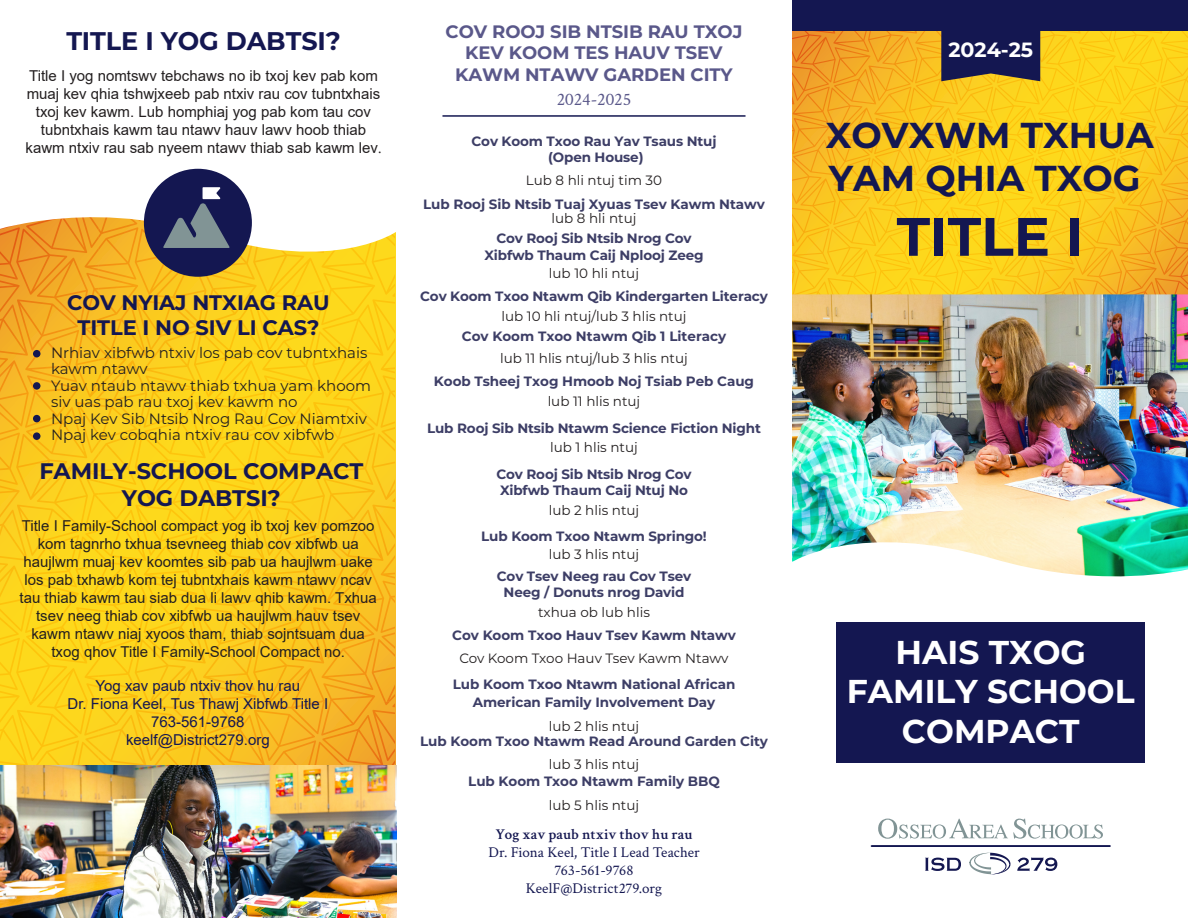
<style>
.page{position:relative;width:1188px;height:918px;background:#fff}
.page>*{position:absolute;margin:0;border:0;box-sizing:border-box;transform-origin:0 0}
.t1{font:100 54px "Montserrat";color:#141751}
.t2{font:100 36px/43.2px "Montserrat";color:#141751}
.t3{font:100 33px/39.8px "Montserrat";color:#fff;text-align:center}
.t4{font:100 25.5px "Montserrat";letter-spacing:-.005em;color:#141751}
.t5{font:100 22.5px/27px "Montserrat";letter-spacing:-.005em;color:#141751;text-align:center}
.t6{font:100 21px/25.2px "Montserrat";letter-spacing:-.005em;color:#141751;text-align:center}
.t7{font:100 20.55px "Montserrat";color:#fff}
.t8{font:100 18px/21.6px "Montserrat";letter-spacing:-.005em;color:#5a588a;text-align:center}
.t9{font:18px "Crimson Text";color:#5a588a}
.t10{font:15px/18px "Arial";color:#231f20;text-align:center}
.t11{font:15px/16.5px "Montserrat";color:#231f20}
.t12{font:15px/18px "Arial";color:#141751;text-align:center}
.t13{font:15px/18px "Crimson Text";letter-spacing:.005em;color:#141751;text-align:center}
.t14{font:600 15px "Crimson Text";color:#141751}
.t15{font:100 13.5px/16.2px "Montserrat";letter-spacing:-.01em;color:#3d3e66;text-align:center}
.t16{font:13.5px "Montserrat";color:#231f20}
.s1{font-family:"Crimson Text"}
</style>
<div class="page">
<svg style="left:0;top:529px;width:395px;height:236px"></svg>
<svg style="left:0;top:275px;width:395px;height:254px;fill:#fcd11c"></svg>
<svg style="left:0;top:168px;width:396px;height:107px"></svg>
<div style="left:144px;top:169px;width:108px;height:108px;background:#141751;border-radius:50%"></div>
<svg style="left:163px;top:187px;width:67px;height:61px"></svg>
<div style="left:33px;top:350px;width:7px;height:7px;background:#141751;border-radius:50%"></div>
<div style="left:33px;top:415px;width:7px;height:7px;background:#141751;border-radius:50%"></div>
<div style="left:33px;top:432px;width:7px;height:8px;background:#141751;border-radius:50%"></div>
<div style="left:33px;top:382px;width:7px;height:8px;background:#141751;border-radius:50%"></div>
<svg style="left:793px;top:31px;width:395px;height:57px"></svg>
<svg style="left:793px;top:88px;width:395px;height:206px"></svg>
<svg style="left:941px;top:31px;width:99px;height:50px"></svg>
<div style="left:792px;top:0;width:396px;height:31px;background:#141751"></div>
<div style="left:836px;top:622px;width:309px;height:140px;background:#141751"></div>
<svg style="left:925px;top:858px;width:36px;height:13px"></svg>
<svg style="left:1017px;top:857px;width:40px;height:14px"></svg>
<svg style="left:878px;top:819px;width:225px;height:20px"></svg>
<div style="left:871px;top:846px;width:240px;height:1px;border:1px solid #141751"></div>
<svg style="left:969px;top:853px;width:42px;height:21px"></svg>
<hr style="left:442px;top:115px;width:304px;height:2px;background:#141751">
<img style="left:792px;top:294px;width:396px;height:283px">
<img style="left:0;top:765px;width:397px;height:153px">
<h3 class="t4" style="left:66px;top:24px;width:276px">TITLE I YOG DABTSI?</h3>
<p class="t10" style="left:26px;top:67px;width:358px">Title I yog nomtswv tebchaws no ib txoj kev pab kom muaj kev qhia tshwjxeeb pab ntxiv rau cov tubntxhais txoj kev kawm. Lub homphiaj yog pab kom tau cov tubntxhais kawm tau ntawv hauv lawv hoob thiab kawm ntxiv rau sab nyeem ntawv thiab sab kawm lev<span class="s1">.</span></p>
<h3 class="t6" style="left:67px;top:289px;width:264px">COV NYIAJ NTXIAG RAU<br>TITLE I NO SIV LI CAS?</h3>
<p class="t11" style="left:51px;top:344px;width:322px">Nrhiav xibfwb ntxiv los pab cov tubntxhais kawm ntawv<br>Yuav ntaub ntawv thiab txhua yam khoom siv uas pab rau txoj kev kawm no<br>Npaj Kev Sib Ntsib Nrog Rau Cov Niamtxiv<br>Npaj kev cobqhia ntxiv rau cov xibfwb</p>
<h3 class="t5" style="left:39px;top:457px;width:326px">FAMILY-SCHOOL COMPACT<br>YOG DABTSI?</h3>
<p class="t10" style="left:20px;top:517px;width:359px">Title I Family-School compact yog ib txoj kev pomzoo kom tagnrho txhua tsevneeg thiab cov xibfwb ua haujlwm muaj kev koomtes sib pab ua haujlwm uake los pab txhawb kom tej tubntxhais kawm ntawv ncav tau thiab kawm tau siab dua li lawv qhib kawm. Txhua tsev neeg thiab cov xibfwb ua haujlwm hauv tsev kawm ntawv niaj xyoos tham, thiab sojntsuam dua txog qhov Title I Family-School Compact no.</p>
<p class="t12" style="left:68px;top:677px;width:262px">Yog xav paub ntxiv thov hu rau<br>Dr. Fiona Keel, Tus Thawj Xibfwb Title I<br>763-561-9768<br>keelf@District279.org</p>
<p class="t8" style="left:446px;top:20px;width:298px">COV ROOJ SIB NTSIB RAU TXOJ<br>KEV KOOM TES HAUV TSEV<br>KAWM NTAWV GARDEN CITY</p>
<p class="t9" style="left:557px;top:87px;width:76px">2024-2025</p>
<p class="t15" style="left:472px;top:133px;width:246px">Cov Koom Txoo Rau Yav Tsaus Ntuj (Open House)</p>
<p class="t15" style="left:423px;top:195px;width:343px">Lub Rooj Sib Ntsib Tuaj Xyuas Tsev Kawm Ntawv</p>
<p class="t16" style="left:526px;top:171px;width:138px">Lub 8 hli ntuj tim 30</p>
<p class="t16" style="left:552px;top:209px;width:86px">lub 8 hli ntuj</p>
<p class="t15" style="left:484px;top:230px;width:221px">Cov Rooj Sib Ntsib Nrog Cov<br>Xibfwb Thaum Caij Nplooj Zeeg</p>
<p class="t16" style="left:549px;top:264px;width:92px">lub 10 hli ntuj</p>
<p class="t15" style="left:420px;top:287px;width:349px">Cov Koom Txoo Ntawm Qib Kindergarten Literacy</p>
<p class="t16" style="left:501px;top:307px;width:187px">lub 10 hli ntuj/lub 3 hlis ntuj</p>
<p class="t15" style="left:462px;top:328px;width:266px">Cov Koom Txoo Ntawm Qib 1 Literacy</p>
<p class="t16" style="left:500px;top:349px;width:189px">lub 11 hlis ntuj/lub 3 hlis ntuj</p>
<p class="t15" style="left:434px;top:373px;width:322px">Koob Tsheej Txog Hmoob Noj Tsiab Peb Caug</p>
<p class="t16" style="left:548px;top:392px;width:94px">lub 11 hlis ntuj</p>
<p class="t15" style="left:427px;top:419px;width:335px">Lub Rooj Sib Ntsib Ntawm Science Fiction Night</p>
<p class="t16" style="left:550px;top:438px;width:89px">lub 1 hlis ntuj</p>
<p class="t15" style="left:496px;top:465px;width:197px;text-align:left">Cov Rooj Sib Ntsib Nrog Cov<br>Xibfwb Thaum Caij Ntuj No</p>
<p class="t16" style="left:549px;top:501px;width:92px">lub 2 hlis ntuj</p>
<p class="t15" style="left:481px;top:528px;width:227px">Lub Koom Txoo Ntawm Springo!</p>
<p class="t16" style="left:549px;top:545px;width:92px">lub 3 hlis ntuj</p>
<p class="t15" style="left:497px;top:568px;width:196px">Cov Tsev Neeg rau Cov Tsev<br>Neeg / Donuts nrog David</p>
<p class="t16" style="left:538px;top:603px;width:113px">txhua ob lub hlis</p>
<p class="t15" style="left:452px;top:626px;width:285px">Cov Koom Txoo Hauv Tsev Kawm Ntawv</p>
<p class="t16" style="left:459px;top:649px;width:271px">Cov Koom Txoo Hauv Tsev Kawm Ntawv</p>
<p class="t15" style="left:453px;top:675px;width:284px;line-height:18px">Lub Koom Txoo Ntawm National African<br>American Family Involvement Day</p>
<p class="t16" style="left:549px;top:717px;width:92px">lub 2 hlis ntuj</p>
<p class="t15" style="left:420px;top:733px;width:349px">Lub Koom Txoo Ntawm Read Around Garden City</p>
<p class="t16" style="left:549px;top:755px;width:92px">lub 3 hlis ntuj</p>
<p class="t15" style="left:468px;top:773px;width:253px">Lub Koom Txoo Ntawm Family BBQ</p>
<p class="t16" style="left:549px;top:795px;width:92px">lub 5 hlis ntuj</p>
<p class="t14" style="left:495px;top:824px;width:199px">Yog xav paub ntxiv thov hu rau</p>
<p class="t13" style="left:488px;top:843px;width:213px">Dr. Fiona Keel, Title I Lead Teacher<br>763-561-9768<br>KeelF@District279.org</p>
<h3 class="t7" style="left:948px;top:36px;width:86px">2024-25</h3>
<h2 class="t2" style="left:826px;top:112px;width:330px">XOVXWM TXHUA<br>YAM QHIA TXOG</h2>
<h1 class="t1" style="left:897px;top:201px;width:188px">TITLE I</h1>
<h3 class="t3" style="left:847px;top:631px;width:289px">HAIS TXOG<br>FAMILY SCHOOL<br>COMPACT</h3>
</div>
